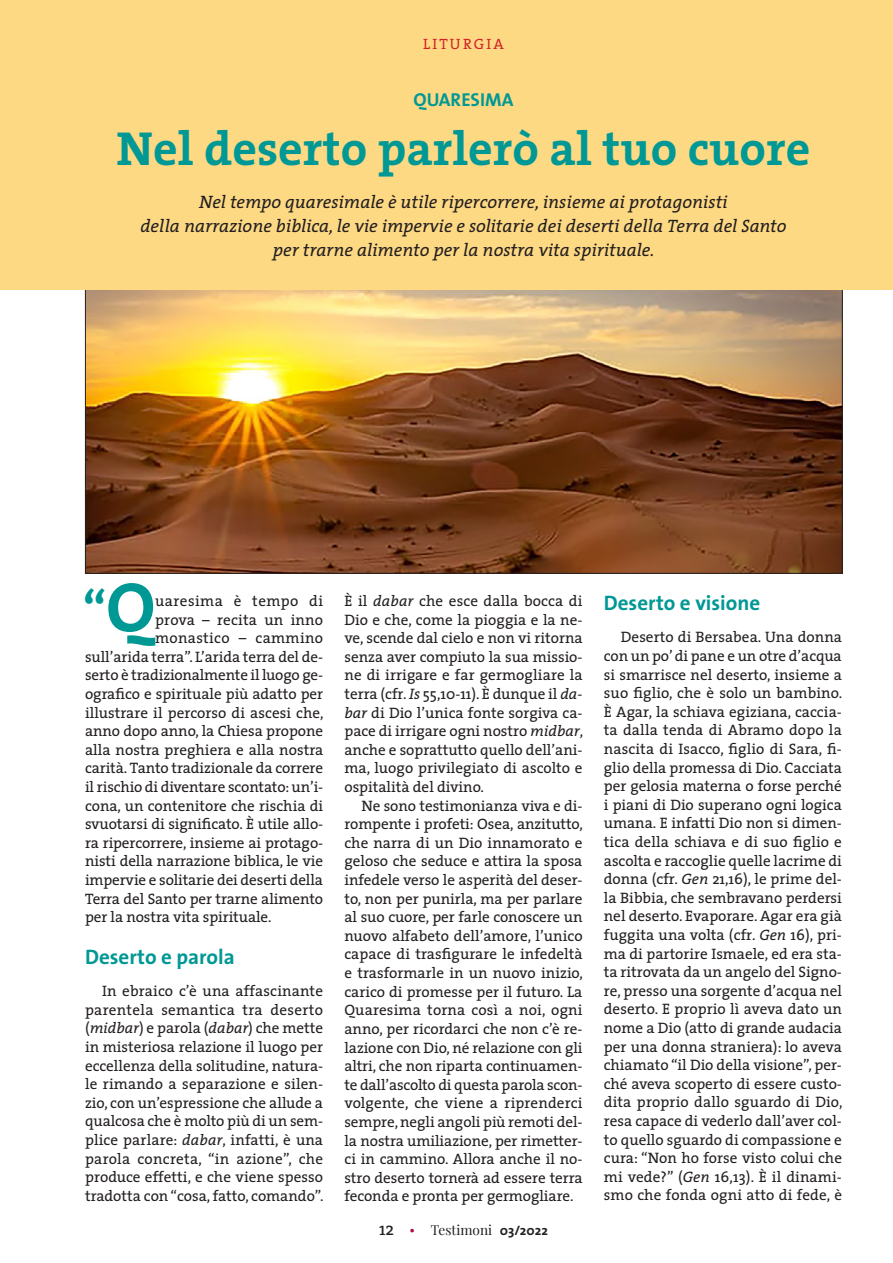
<style>
.page{position:relative;width:893px;height:1263px;background:#fff}
.page>*{position:absolute;margin:0;border:0;box-sizing:border-box;transform-origin:0 0}
.Normale{font:700 48.75px "The Sans";color:#009894}
.Titolo_2{font:700 48px "The Serif";color:#009894}
.Tit_grafismo{font:700 21px "The Sans";color:#009894}
.Occhiello-articoli{font:700 18.75px "The Sans";color:#009894}
.Sommario-Articoli{font:italic 18px/24px "The Serif";color:#231f20;text-align:center}
.Normale-2{font:15.15px/18.6px "The Serif";letter-spacing:-.005em;color:#231f20;text-align:justify}
.Normale-3{font:15.15px "The Serif";letter-spacing:.015em;color:#231f20}
.Normale-4{font:15.15px "The Serif";letter-spacing:.02em;color:#231f20}
.Normale-5{font:15.15px "The Serif";letter-spacing:.03em;color:#231f20}
.Testatina_rossa{font:15px "The Serif";letter-spacing:.145em;color:#d1232a}
.t1{font:13.65px "Playfair Display";color:#231f20}
.s1{font-size:70.2px}
.s2{font-style:italic}
.s3{font-family:"The Serif";font-size:18px}
.s4{font-family:"The Serif";font-size:15px;color:#b00d38}
.s5{font-family:"The Sans";font-weight:700}
</style>
<div class="page">
<img style="left:87px;top:290px;width:754px;height:282px">
<div style="left:0;top:0;width:893px;height:290px;background:#fed984"></div>
<p class="Testatina_rossa" style="left:423px;top:32px;width:82px">LITURGIA</p>
<p class="Occhiello-articoli" style="left:413px;top:84px;width:101px">QUARESIMA</p>
<p class="Titolo_2" style="left:117px;top:108px;width:695px">Nel deserto parlerò al tuo cuore</p>
<p class="Sommario-Articoli" style="left:140px;top:189px;width:648px">Nel tempo quaresimale è utile ripercorrere, insieme ai protagonisti<br>della narrazione biblica, le vie impervie e solitarie dei deserti della Terra del Santo per trarne alimento per la nostra vita spirituale.</p>
<p class="Normale" style="left:83px;top:568px;width:74px">“<span class="s1">Q</span></p>
<p class="Normale-5" style="left:155px;top:588px;width:170px">uaresima è tempo di</p>
<p class="Normale-3" style="left:155px;top:607px;width:170px">prova – recita un inno</p>
<p class="Normale-4" style="left:155px;top:625px;width:170px">monastico – cammino</p>
<p class="Normale-2" style="left:85px;top:647px;width:240px">sull’arida terra”. L’arida terra del de-</p>
<p class="Normale-2" style="left:85px;top:666px;width:240px">serto è tradizionalmente il luogo ge-</p>
<p class="Normale-2" style="left:85px;top:684px;width:240px">ografico e spirituale più adatto per</p>
<p class="Normale-2" style="left:85px;top:703px;width:240px">illustrare il percorso di ascesi che,</p>
<p class="Normale-2" style="left:85px;top:721px;width:240px">anno dopo anno, la Chiesa propone</p>
<p class="Normale-2" style="left:85px;top:740px;width:240px">alla nostra preghiera e alla nostra</p>
<p class="Normale-2" style="left:85px;top:759px;width:240px">carità. Tanto tradizionale da correre</p>
<p class="Normale-2" style="left:85px;top:777px;width:240px">il rischio di diventare scontato: un’i-</p>
<p class="Normale-2" style="left:85px;top:796px;width:240px">cona, un contenitore che rischia di</p>
<p class="Normale-2" style="left:85px;top:814px;width:240px">svuotarsi di significato. È utile allo-</p>
<p class="Normale-2" style="left:85px;top:833px;width:240px">ra ripercorrere, insieme ai protago-</p>
<p class="Normale-2" style="left:85px;top:852px;width:240px">nisti della narrazione biblica, le vie</p>
<p class="Normale-2" style="left:85px;top:870px;width:239px">impervie e solitarie dei deserti della</p>
<p class="Normale-2" style="left:85px;top:889px;width:240px">Terra del Santo per trarne alimento</p>
<p class="Normale-2" style="left:85px;top:907px;width:188px">per la nostra vita spirituale.</p>
<p class="Tit_grafismo" style="left:85px;top:939px;width:151px">Deserto e parola</p>
<p class="Normale-2" style="left:85px;top:981px;width:240px;text-indent:17px">In ebraico c’è una affascinante parentela semantica tra deserto (<span class="s2">midbar</span>) e parola (<span class="s2">dabar</span>) che mette in misteriosa relazione il luogo per eccellenza della solitudine, natura&shy;le rimando a separazione e silen&shy;zio, con un’espressione che allude a qualcosa che è molto più di un sem&shy;plice parlare: <span class="s2">dabar</span>, infatti, è una parola concreta, “in azione”, che produce effetti, e che viene spesso tradotta con “cosa, fatto, comando”.</p>
<p class="Normale-2" style="left:344px;top:591px;width:240px">È il <span class="s2">dabar</span> che esce dalla bocca di Dio e che, come la pioggia e la ne&shy;ve, scende dal cielo e non vi ritorna senza aver compiuto la sua missio&shy;ne di irrigare e far germogliare la terra (cfr. <span class="s2">Is</span> 55,10-11). È dunque il <span class="s2">da&shy;bar</span> di Dio l’unica fonte sorgiva ca&shy;pace di irrigare ogni nostro <span class="s2">midbar</span>, anche e soprattutto quello dell’ani&shy;ma, luogo privilegiato di ascolto e ospitalità del divino.</p>
<p class="Normale-2" style="left:344px;top:796px;width:240px;text-indent:17px">Ne sono testimonianza viva e di&shy;rompente i profeti: Osea, anzitutto, che narra di un Dio innamorato e geloso che seduce e attira la sposa infedele verso le asperità del deser&shy;to, non per punirla, ma per parlare al suo cuore, per farle conoscere un nuovo alfabeto dell’amore, l’unico capace di trasfigurare le infedeltà e trasformarle in un nuovo inizio, carico di promesse per il futuro. La Quaresima torna così a noi, ogni anno, per ricordarci che non c’è re&shy;lazione con Dio, né relazione con gli altri, che non riparta continuamen&shy;te dall’ascolto di questa parola scon&shy;volgente, che viene a riprenderci sempre, negli angoli più remoti del&shy;la nostra umiliazione, per rimetter&shy;ci in cammino. Allora anche il no&shy;stro deserto tornerà ad essere terra feconda e pronta per germogliare.</p>
<p class="t1" style="left:379px;top:1219px;width:170px"><span class="s3">12</span> <span class="s4">•</span> Testimoni <span class="s5">03/2022</span></p>
<h3 class="Tit_grafismo" style="left:604px;top:585px;width:158px">Deserto e visione</h3>
<p class="Normale-2" style="left:604px;top:627px;width:240px;text-indent:17px">Deserto di Bersabea. Una donna con un po’ di pane e un otre d’acqua si smarrisce nel deserto, insieme a suo figlio, che è solo un bambino.<br>È Agar, la schiava egiziana, caccia&shy;ta dalla tenda di Abramo dopo la nascita di Isacco, figlio di Sara, fi&shy;glio della promessa di Dio. Cacciata per gelosia materna o forse perché i piani di Dio superano ogni logica umana. E infatti Dio non si dimen&shy;tica della schiava e di suo figlio e ascolta e raccoglie quelle lacrime di donna (cfr. <span class="s2">Gen</span> 21,16), le prime del&shy;la Bibbia, che sembravano perdersi nel deserto. Evaporare. Agar era già fuggita una volta (cfr. <span class="s2">Gen</span> 16), pri&shy;ma di partorire Ismaele, ed era sta&shy;ta ritrovata da un angelo del Signo&shy;re, presso una sorgente d’acqua nel deserto. E proprio lì aveva dato un nome a Dio (atto di grande audacia per una donna straniera): lo aveva chiamato “il Dio della visione”, per&shy;ché aveva scoperto di essere custo&shy;dita proprio dallo sguardo di Dio, resa capace di vederlo dall’aver col&shy;to quello sguardo di compassione e cura: “Non ho forse visto colui che mi vede?” (<span class="s2">Gen</span> 16,13). È il dinami&shy;smo che fonda ogni atto di fede, è</p>
</div>
